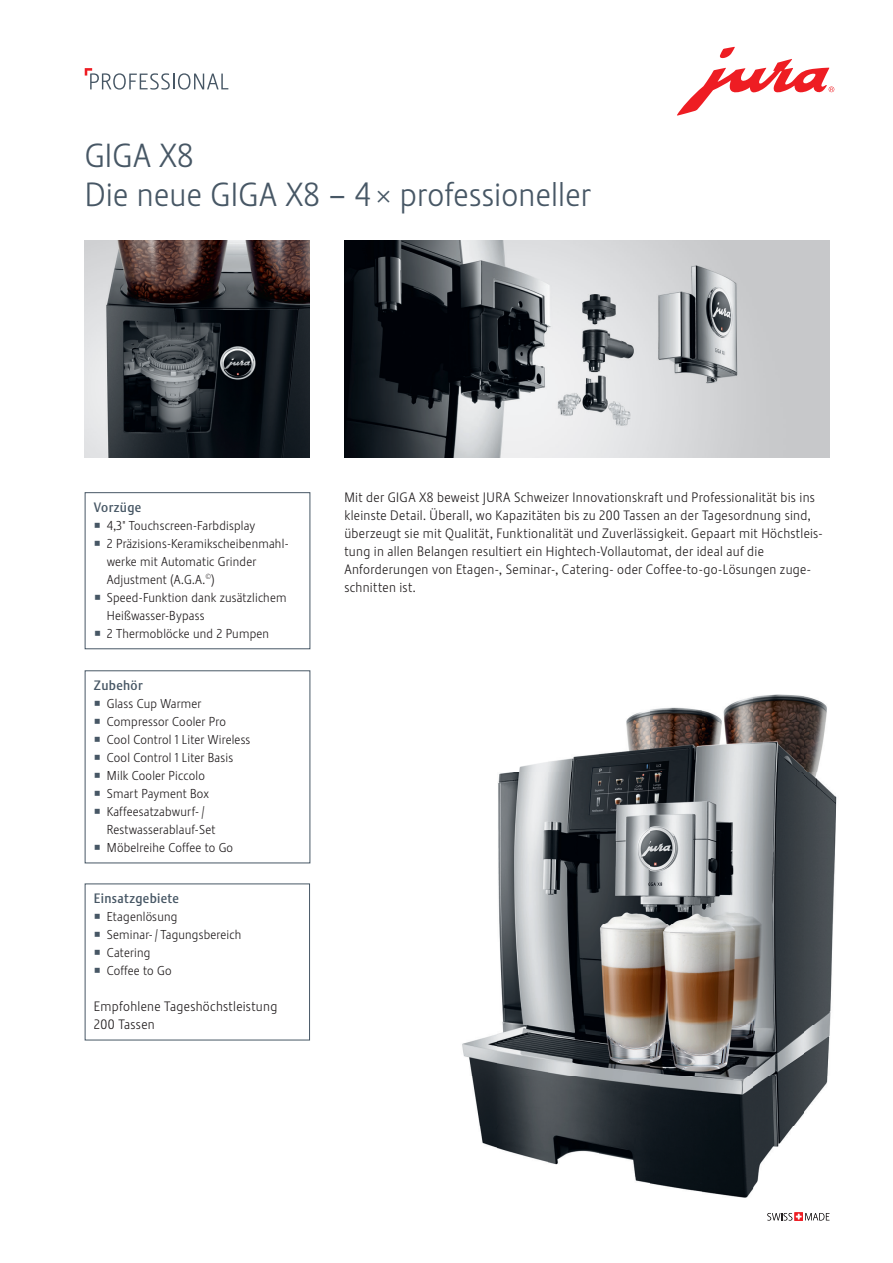
<style>
.page{position:relative;width:893px;height:1263px;background:#fff}
.page>*{position:absolute;margin:0;border:0;box-sizing:border-box;transform-origin:0 0}
.t1{font:33px/39px "Stalemate Pro 2 J Light";letter-spacing:.005em;color:#475765}
.t2{font:13.5px/18px "Stalemate Pro 2 J Light";letter-spacing:.02em;color:#231f20}
.t3{font:13.5px "Stalemate Pro 2 J Medium";letter-spacing:.025em;color:#475765}
.t4{font:12.75px/18px "Stalemate Pro 2 J Light";letter-spacing:.015em;color:#231f20}
.s1{color:#475765}
</style>
<div class="page">
<img style="left:84px;top:240px;width:226px;height:217px">
<img style="left:344px;top:240px;width:485px;height:217px">
<img style="left:462px;top:694px;width:375px;height:527px">
<svg style="left:767px;top:1211px;width:62px;height:9px"></svg>
<div style="left:85px;top:492px;width:225px;height:157px;border:1px solid #475765"></div>
<svg style="left:677px;top:47px;width:157px;height:68px"></svg>
<svg style="left:85px;top:68px;width:143px;height:22px"></svg>
<h1 class="t1" style="left:85px;top:136px;width:507px">GIGA X8<br>Die neue GIGA X8 – 4 × professioneller</h1>
<p class="t3" style="left:94px;top:498px;width:49px">Vorzüge</p>
<p class="t4" style="left:94px;top:516px;width:163px"><span class="s1">○</span> 4,3" Touchscreen-Farbdisplay</p>
<p class="t4" style="left:107px;top:534px;width:183px;text-indent:-13px"><span class="s1">○</span> 2 Präzisions-Keramikscheibenmahl&shy;werke mit Automatic Grinder<br>Adjustment (A.G.A.<sup>©</sup>)</p>
<p class="t4" style="left:107px;top:588px;width:181px;text-indent:-13px"><span class="s1">○</span> Speed-Funktion dank zusätzlichem<br>Heißwasser-Bypass</p>
<p class="t4" style="left:94px;top:624px;width:176px"><span class="s1">○</span> 2 Thermoblöcke und 2 Pumpen</p>
<p class="t3" style="left:94px;top:676px;width:50px">Zubehör</p>
<p class="t4" style="left:94px;top:694px;width:109px"><span class="s1">○</span> Glass Cup Warmer</p>
<p class="t4" style="left:94px;top:712px;width:133px"><span class="s1">○</span> Compressor Cooler Pro</p>
<p class="t4" style="left:94px;top:730px;width:158px"><span class="s1">○</span> Cool Control 1 Liter Wireless</p>
<p class="t4" style="left:94px;top:748px;width:141px"><span class="s1">○</span> Cool Control 1 Liter Basis</p>
<p class="t4" style="left:94px;top:766px;width:112px"><span class="s1">○</span> Milk Cooler Piccolo</p>
<p class="t4" style="left:94px;top:784px;width:116px"><span class="s1">○</span> Smart Payment Box</p>
<p class="t4" style="left:107px;top:802px;width:110px;text-indent:-13px"><span class="s1">○</span> Kaffeesatzabwurf- /<br>Restwasserablauf-Set</p>
<p class="t4" style="left:94px;top:838px;width:141px"><span class="s1">○</span> Möbelreihe Coffee to Go</p>
<p class="t3" style="left:94px;top:889px;width:86px">Einsatzgebiete</p>
<p class="t4" style="left:94px;top:907px;width:85px"><span class="s1">○</span> Etagenlösung</p>
<p class="t4" style="left:94px;top:925px;width:149px"><span class="s1">○</span> Seminar- / Tagungsbereich</p>
<p class="t4" style="left:94px;top:943px;width:58px"><span class="s1">○</span> Catering</p>
<p class="t4" style="left:94px;top:961px;width:79px"><span class="s1">○</span> Coffee to Go</p>
<p class="t2" style="left:94px;top:997px;width:185px">Empfohlene Tageshöchst leistung<br>200 Tassen</p>
<p class="t2" style="left:344px;top:488px;width:479px">Mit der GIGA X8 beweist JURA Schweizer Innovationskraft und Professionalität bis ins kleinste Detail. Überall, wo Kapazitäten bis zu 200 Tassen an der Tagesordnung sind, überzeugt sie mit Qualität, Funktionalität und Zuverlässigkeit. Gepaart mit Höchstleis&shy;tung in allen Belangen resultiert ein Hightech-Vollautomat, der ideal auf die Anforderungen von Etagen-, Seminar-, Catering- oder Coffee-to-go-Lösungen zuge&shy;schnitten ist.</p>
</div>
